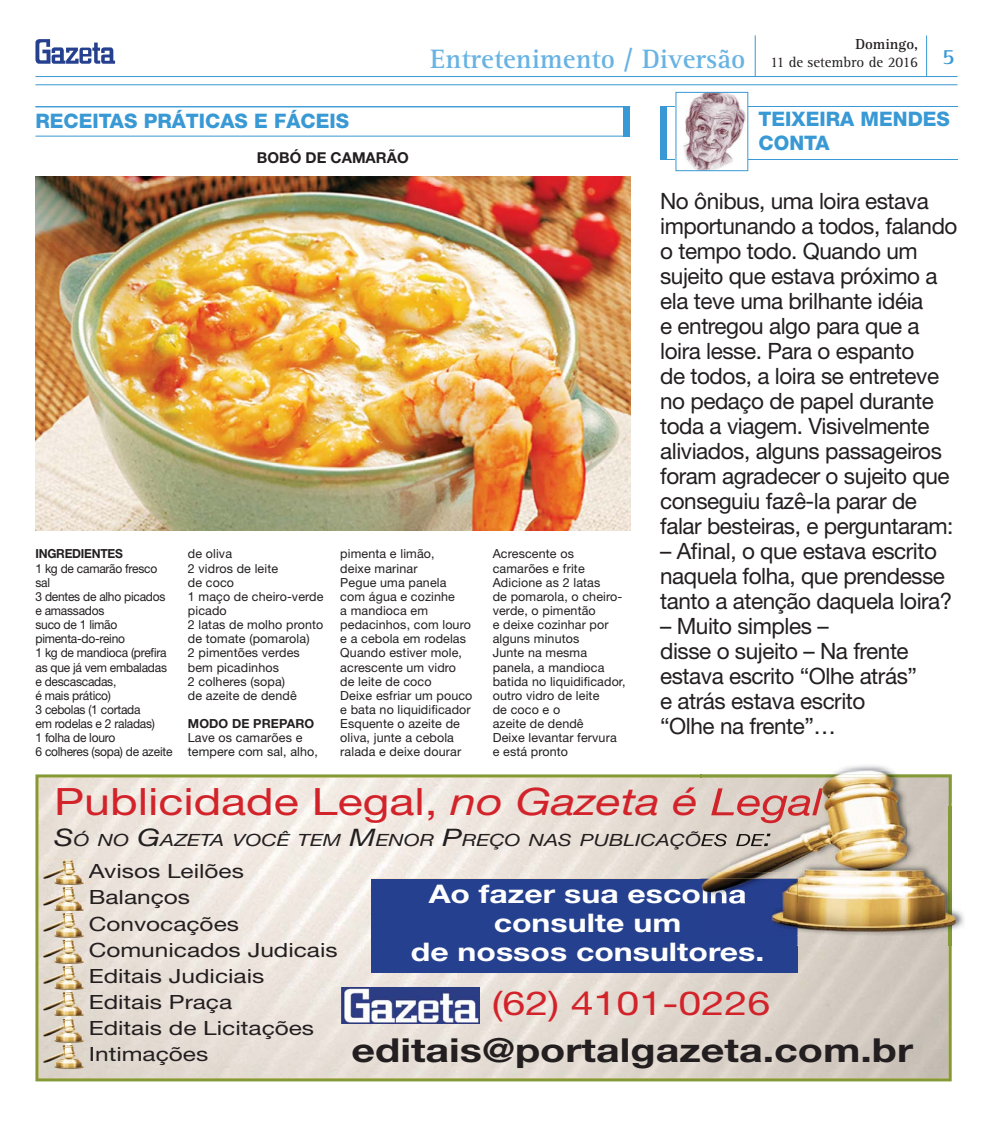
<style>
.page{position:relative;width:993px;height:1124px;background:#fff}
.page>*{position:absolute;margin:0;border:0;box-sizing:border-box;transform-origin:0 0}
.t1{font:37.75px "Helvetica Neue";color:#d2232a;scale:1.23 1}
.t2{font:700 33.12px "Helvetica Neue";color:#231f20;scale:1.25 1}
.t3{font:33.12px "Helvetica Neue";color:#d2232a;scale:1.25 1}
.t4{font:700 27.5px "Rotis Serif";color:#68b3e3}
.t5{font:700 25.62px/29.1px "Helvetica Neue";color:#fff;text-align:center;scale:1.25 1}
.t6{font:22.5px/25px "Helvetica Neue";letter-spacing:-.02em;color:#231f20}
.t7{font:800 20px/24px "Helvetica Neue";color:#3999d5}
.t8{font:19.62px/26.1px "Helvetica Neue";color:#231f20;scale:1.25 1}
.t9{font:italic 16.88px "Helvetica Neue";color:#231f20;scale:1.25 1}
.t10{font:15px/18px "Rotis Serif";color:#231f20}
.t11{font:700 15px "Helvetica Neue";color:#231f20}
.t12{font:12.5px/14.1px "Helvetica Neue";letter-spacing:.01em;color:#231f20}
.t13{font:12.5px/14.1px "Helvetica Neue";letter-spacing:-.02em;color:#231f20;scale:.96 1}
.t14{font:700 12.5px "Helvetica Neue";letter-spacing:.01em;color:#231f20}
.t15{font:700 12.5px "Helvetica Neue";letter-spacing:-.02em;color:#231f20;scale:.96 1}
.s1{font-weight:700}
.s2{font-style:italic}
.s3{font-size:24.12px}
</style>
<div class="page">
<svg style="left:35px;top:774px;width:916px;height:307px;background:#e3dcd2"></svg>
<img style="left:342px;top:986px;width:137px;height:37px">
<img style="left:43px;top:859px;width:46px;height:27px">
<svg style="left:89px;top:864px;width:1px;height:14px"></svg>
<img style="left:43px;top:964px;width:46px;height:106px">
<img style="left:43px;top:886px;width:23px;height:78px">
<img style="left:66px;top:886px;width:23px;height:51px">
<img style="left:43px;top:911px;width:46px;height:1px">
<img style="left:66px;top:939px;width:23px;height:25px">
<img style="left:43px;top:937px;width:46px;height:2px">
<div style="left:371px;top:878px;width:426px;height:94px;background:#25408e"></div>
<img style="left:700px;top:777px;width:1px;height:51px">
<img style="left:700px;top:878px;width:97px;height:51px">
<svg style="left:700px;top:884px;width:1px;height:19px"></svg>
<svg style="left:700px;top:828px;width:1px;height:50px"></svg>
<img style="left:797px;top:935px;width:151px;height:10px">
<svg style="left:948px;top:935px;width:3px;height:10px"></svg>
<img style="left:827px;top:770px;width:125px;height:33px">
<img style="left:951px;top:803px;width:13px;height:132px">
<img style="left:701px;top:806px;width:206px;height:98px">
<img style="left:907px;top:806px;width:41px;height:129px">
<img style="left:797px;top:903px;width:110px;height:32px">
<img style="left:701px;top:774px;width:250px;height:32px">
<img style="left:948px;top:806px;width:3px;height:129px">
<img style="left:701px;top:787px;width:86px;height:28px">
<img style="left:701px;top:884px;width:45px;height:19px">
<img style="left:701px;top:828px;width:69px;height:21px">
<hr style="left:35px;top:84px;width:922px;height:1px;background:#3999d5">
<hr style="left:35px;top:76px;width:922px;height:1px;background:#3999d5">
<hr style="left:925px;top:35px;width:1px;height:41px;background:#3999d5">
<hr style="left:754px;top:35px;width:1px;height:42px;background:#3999d5">
<svg style="left:35px;top:39px;width:80px;height:25px"></svg>
<hr style="left:35px;top:106px;width:595px;height:1px;background:#3999d5">
<hr style="left:35px;top:136px;width:595px;height:1px;background:#3999d5">
<hr style="left:660px;top:159px;width:297px;height:1px;background:#3999d5">
<div style="left:623px;top:106px;width:7px;height:30px;background:#3999d5"></div>
<hr style="left:660px;top:106px;width:297px;height:1px;background:#3999d5">
<div style="left:660px;top:106px;width:6px;height:53px;background:#3999d5"></div>
<img style="left:677px;top:94px;width:68px;height:75px">
<div style="left:675px;top:92px;width:72px;height:79px;border:1px solid #3999d5"></div>
<img style="left:35px;top:177px;width:595px;height:353px">
<h3 class="t7" style="left:35px;top:110px;width:315px">RECEITAS PRÁTICAS E FÁCEIS</h3>
<p class="t11" style="left:257px;top:152px;width:153px">BOBÓ DE CAMARÃO</p>
<h3 class="t4" style="left:430px;top:49px;width:317px">Entretenimento / Diversão</h3>
<p class="t10" style="left:770px;top:37px;width:186px;text-indent:85px"><span class="s1">Domingo,<br></span>11 de setembro de 2016 <sup>5</sup></p>
<h3 class="t7" style="left:758px;top:109px;width:193px">TEIXEIRA MENDES<br>CONTA</h3>
<p class="t15" style="left:35px;top:549px;width:92px">INGREDIENTES</p>
<p class="t13" style="left:35px;top:562px;width:144px">1 kg de camarão fresco sal<br>3 dentes de alho picados e amassados<br>suco de 1 limão pimenta-do-reino<br>1 kg de mandioca (prefira as que já vem embaladas e descascadas,<br>é mais prático)<br>3 cebolas (1 cortada<br>em rodelas e 2 raladas)<br>1 folha de louro<br>6 colheres (sopa) de azeite</p>
<p class="t12" style="left:188px;top:548px;width:137px">de oliva<br>2 vidros de leite<br>de coco<br>1 maço de cheiro-verde picado<br>2 latas de molho pronto de tomate (pomarola)<br>2 pimentões verdes bem picadinhos<br>2 colheres (sopa)<br>de azeite de dendê</p>
<p class="t14" style="left:188px;top:719px;width:128px">MODO DE PREPARO</p>
<p class="t12" style="left:188px;top:731px;width:131px">Lave os camarões e tempere com sal, alho,</p>
<p class="t12" style="left:340px;top:548px;width:134px">pimenta e limão,<br>deixe marinar<br>Pegue uma panela com água e cozinhe<br>a mandioca em pedacinhos, com louro e a cebola em rodelas<br>Quando estiver mole, acrescente um vidro de leite de coco<br>Deixe esfriar um pouco e bata no liquidificador<br>Esquente o azeite de oliva, junte a cebola ralada e deixe dourar</p>
<p class="t12" style="left:492px;top:548px;width:134px">Acrescente os camarões e frite<br>Adicione as 2 latas<br>de pomarola, o cheiro&shy;verde, o pimentão<br>e deixe cozinhar por alguns minutos<br>Junte na mesma panela, a mandioca batida no liquidificador, outro vidro de leite<br>de coco e o<br>azeite de dendê<br>Deixe levantar fervura e está pronto</p>
<p class="t6" style="left:660px;top:190px;width:299px">No ônibus, uma loira estava importunando a todos, falando o tempo todo. Quando um sujeito que estava próximo a ela teve uma brilhante idéia<br>e entregou algo para que a loira lesse. Para o espanto<br>de todos, a loira se entreteve no pedaço de papel durante toda a viagem. Visivelmente aliviados, alguns passageiros foram agradecer o sujeito que conseguiu fazê-la parar de falar besteiras, e perguntaram:</p>
<h3 class="t6" style="left:660px;top:540px;width:294px">– Afinal, o que estava escrito naquela folha, que prendesse tanto a atenção daquela loira?</h3>
<h3 class="t6" style="left:660px;top:615px;width:258px">– Muito simples –<br>disse o sujeito – Na frente estava escrito “Olhe atrás” e atrás estava escrito “Olhe na frente”…</h3>
<h1 class="t1" style="left:54px;top:788px;width:626px">Publicidade Legal, <span class="s2">no Gazeta é Legal</span></h1>
<h3 class="t9" style="left:54px;top:833px;width:575px"><span class="s3">S</span>Ó NO <span class="s3">G</span>AZETA VOCÊ TEM <span class="s3">M</span>ENOR <span class="s3">P</span>REÇO NAS PUBLICAÇÕES DE<span class="s3">:</span></h3>
<h3 class="t8" style="left:89px;top:860px;width:201px">Avisos Leilões<br>Balanços<br>Convocações<br>Comunicados Judicais<br>Editais Judiciais<br>Editais Praça<br>Editais de Licitações<br>Intimações</h3>
<h3 class="t5" style="left:411px;top:881px;width:284px">Ao fazer sua escolha consulte um<br>de nossos consultores.</h3>
<h2 class="t3" style="left:492px;top:990px;width:224px">(62) 4101-0226</h2>
<h2 class="t2" style="left:351px;top:1038px;width:451px">editais@portalgazeta.com.br</h2>
</div>
